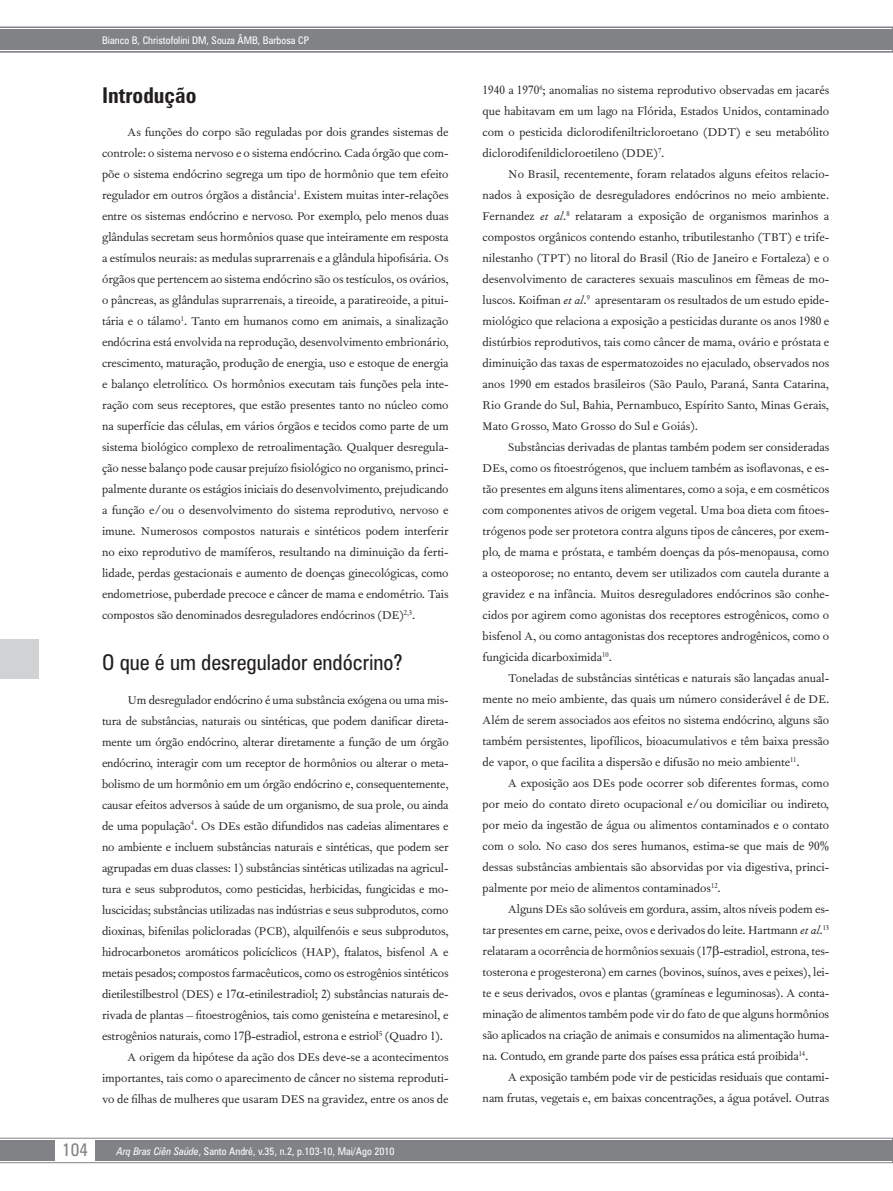
<style>
.page{position:relative;width:893px;height:1191px;background:#fff}
.page>*{position:absolute;margin:0;border:0;box-sizing:border-box;transform-origin:0 0}
.z06_1_sub2{font:condensed 21.75px "Zurich BT";color:#231f20}
.z06_1_sub1{font:700 condensed 21.75px "Zurich BT";color:#231f20}
.t1{font:condensed 18px "Zurich BT";color:#808285}
.z05_1_texto_txt{font:13.5px/21px "Fournier MT Std";color:#231f20;text-align:justify}
.z09_1_cabecalho{font:condensed 10.5px "Zurich BT";color:#fff}
.s1{font-style:italic}
</style>
<div class="page">
<div style="left:0;top:639px;width:38px;height:40px;background:#d1d2d4"></div>
<svg style="left:0;top:1137px;width:893px;height:26px;background:#949598"></svg>
<svg style="left:0;top:27px;width:893px;height:25px;background:#8a8c8e"></svg>
<p class="z09_1_cabecalho" style="left:102px;top:34px;width:208px">Bianco B, Christofolini DM, Souza ÂMB, Barbosa CP</p>
<p class="z06_1_sub1" style="left:102px;top:82px;width:96px">Introdução</p>
<p class="z05_1_texto_txt" style="left:102px;top:121px;width:348px;text-indent:26px">As funções do corpo são reguladas por dois grandes sistemas de controle: o sistema nervoso e o sistema endócrino. Cada órgão que com&shy;põe o sistema endócrino segrega um tipo de hormônio que tem efeito regulador em outros órgãos a distância<sup>1</sup>. Existem muitas inter-relações entre os sistemas endócrino e nervoso. Por exemplo, pelo menos duas glândulas secretam seus hormônios quase que inteiramente em resposta a estímulos neurais: as medulas suprarrenais e a glândula hipofisária. Os órgãos que pertencem ao sistema endócrino são os testículos, os ovários, o pâncreas, as glândulas suprarrenais, a tireoide, a paratireoide, a pitui&shy;tária e o tálamo<sup>1</sup>. Tanto em humanos como em animais, a sinalização endócrina está envolvida na reprodução, desenvolvimento embrionário, crescimento, maturação, produção de energia, uso e estoque de energia e balanço eletrolítico. Os hormônios executam tais funções pela inte&shy;ração com seus receptores, que estão presentes tanto no núcleo como na superfície das células, em vários órgãos e tecidos como parte de um sistema biológico complexo de retroalimentação. Qualquer desregula&shy;ção nesse balanço pode causar prejuízo fisiológico no organismo, princi&shy;palmente durante os estágios iniciais do desenvolvimento, prejudicando a função e/ou o desenvolvimento do sistema reprodutivo, nervoso e imune. Numerosos compostos naturais e sintéticos podem interferir no eixo reprodutivo de mamíferos, resultando na diminuição da ferti&shy;lidade, perdas gestacionais e aumento de doenças ginecológicas, como endometriose, puberdade precoce e câncer de mama e endométrio. Tais compostos são denominados desreguladores endócrinos (DE)<sup>2,3</sup>.</p>
<p class="z06_1_sub2" style="left:102px;top:649px;width:302px">O que é um desregulador endócrino?</p>
<p class="z05_1_texto_txt" style="left:102px;top:689px;width:348px;text-indent:26px">Um desregulador endócrino é uma substância exógena ou uma mis&shy;tura de substâncias, naturais ou sintéticas, que podem danificar direta&shy;mente um órgão endócrino, alterar diretamente a função de um órgão endócrino, interagir com um receptor de hormônios ou alterar o meta&shy;bolismo de um hormônio em um órgão endócrino e, consequentemente, causar efeitos adversos à saúde de um organismo, de sua prole, ou ainda de uma população<sup>4</sup>. Os DEs estão difundidos nas cadeias alimentares e no ambiente e incluem substâncias naturais e sintéticas, que podem ser agrupadas em duas classes: 1) substâncias sintéticas utilizadas na agricul&shy;tura e seus subprodutos, como pesticidas, herbicidas, fungicidas e mo&shy;luscicidas; substâncias utilizadas nas indústrias e seus subprodutos, como dioxinas, bifenilas policloradas (PCB), alquilfenóis e seus subprodutos, hidrocarbonetos aromáticos policíclicos (HAP), ftalatos, bisfenol A e metais pesados; compostos farmacêuticos, como os estrogênios sintéticos dietilestilbestrol (DES) e 17 -etinilestradiol; 2) substâncias naturais de&shy;rivada de plantas – fitoestrogênios, tais como genisteína e metaresinol, e estrogênios naturais, como 17 -estradiol, estrona e estriol<sup>5</sup> (Quadro 1).</p>
<p class="z05_1_texto_txt" style="left:102px;top:1046px;width:348px;text-indent:26px">A origem da hipótese da ação dos DEs deve-se a acontecimentos importantes, tais como o aparecimento de câncer no sistema reproduti&shy;vo de filhas de mulheres que usaram DES na gravidez, entre os anos de</p>
<p class="t1" style="left:62px;top:1138px;width:27px">104</p>
<p class="z09_1_cabecalho" style="left:117px;top:1144px;width:279px"><span class="s1">Arq Bras Ciên Saúde</span>, Santo André, v.35, n.2, p.103-10, Mai/Ago 2010</p>
<p class="z05_1_texto_txt" style="left:483px;top:79px;width:348px">1940 a 1970<sup>6</sup>; anomalias no sistema reprodutivo observadas em jacarés que habitavam em um lago na Flórida, Estados Unidos, contaminado com o pesticida diclorodifeniltricloroetano (DDT) e seu metabólito diclorodifenildicloroetileno (DDE)<sup>7</sup>.</p>
<p class="z05_1_texto_txt" style="left:483px;top:163px;width:348px;text-indent:26px">No Brasil, recentemente, foram relatados alguns efeitos relacio&shy;nados à exposição de desreguladores endócrinos no meio ambiente.<br>Fernandez <span class="s1">et al.</span><sup>8</sup> relataram a exposição de organismos marinhos a compostos orgânicos contendo estanho, tributilestanho (TBT) e trife&shy;nilestanho (TPT) no litoral do Brasil (Rio de Janeiro e Fortaleza) e o desenvolvimento de caracteres sexuais masculinos em fêmeas de mo&shy;luscos. Koifman <span class="s1">et al</span>.<sup>9</sup> apresentaram os resultados de um estudo epide&shy;miológico que relaciona a exposição a pesticidas durante os anos 1980 e distúrbios reprodutivos, tais como câncer de mama, ovário e próstata e diminuição das taxas de espermatozoides no ejaculado, observados nos anos 1990 em estados brasileiros (São Paulo, Paraná, Santa Catarina, Rio Grande do Sul, Bahia, Pernambuco, Espírito Santo, Minas Gerais, Mato Grosso, Mato Grosso do Sul e Goiás).</p>
<p class="z05_1_texto_txt" style="left:483px;top:436px;width:348px;text-indent:26px">Substâncias derivadas de plantas também podem ser consideradas DEs, como os fitoestrógenos, que incluem também as isoflavonas, e es&shy;tão presentes em alguns itens alimentares, como a soja, e em cosméticos com componentes ativos de origem vegetal. Uma boa dieta com fitoes&shy;trógenos pode ser protetora contra alguns tipos de cânceres, por exem&shy;plo, de mama e próstata, e também doenças da pós-menopausa, como a osteoporose; no entanto, devem ser utilizados com cautela durante a gravidez e na infância. Muitos desreguladores endócrinos são conhe&shy;cidos por agirem como agonistas dos receptores estrogênicos, como o bisfenol A, ou como antagonistas dos receptores androgênicos, como o fungicida dicarboximida<sup>10</sup>.</p>
<p class="z05_1_texto_txt" style="left:483px;top:667px;width:348px;text-indent:26px">Toneladas de substâncias sintéticas e naturais são lançadas anual&shy;mente no meio ambiente, das quais um número considerável é de DE.<br>Além de serem associados aos efeitos no sistema endócrino, alguns são também persistentes, lipofílicos, bioacumulativos e têm baixa pressão de vapor, o que facilita a dispersão e difusão no meio ambiente<sup>11</sup>.</p>
<p class="z05_1_texto_txt" style="left:483px;top:772px;width:348px;text-indent:26px">A exposição aos DEs pode ocorrer sob diferentes formas, como por meio do contato direto ocupacional e/ou domiciliar ou indireto, por meio da ingestão de água ou alimentos contaminados e o contato com o solo. No caso dos seres humanos, estima-se que mais de 90% dessas substâncias ambientais são absorvidas por via digestiva, princi&shy;palmente por meio de alimentos contaminados<sup>12</sup>.</p>
<p class="z05_1_texto_txt" style="left:483px;top:898px;width:348px;text-indent:26px">Alguns DEs são solúveis em gordura, assim, altos níveis podem es&shy;tar presentes em carne, peixe, ovos e derivados do leite. Hartmann <span class="s1">et al</span>.<sup>13 </sup>relataram a ocorrência de hormônios sexuais (17 -estradiol, estrona, tes&shy;tosterona e progesterona) em carnes (bovinos, suínos, aves e peixes), lei&shy;te e seus derivados, ovos e plantas (gramíneas e leguminosas). A conta&shy;minação de alimentos também pode vir do fato de que alguns hormônios são aplicados na criação de animais e consumidos na alimentação huma&shy;na. Contudo, em grande parte dos países essa prática está proibida<sup>14</sup>.</p>
<p class="z05_1_texto_txt" style="left:483px;top:1066px;width:348px;text-align:right">A exposição também pode vir de pesticidas residuais que contami-<br>nam frutas, vegetais e, em baixas concentrações, a água potável. Outras</p>
</div>
